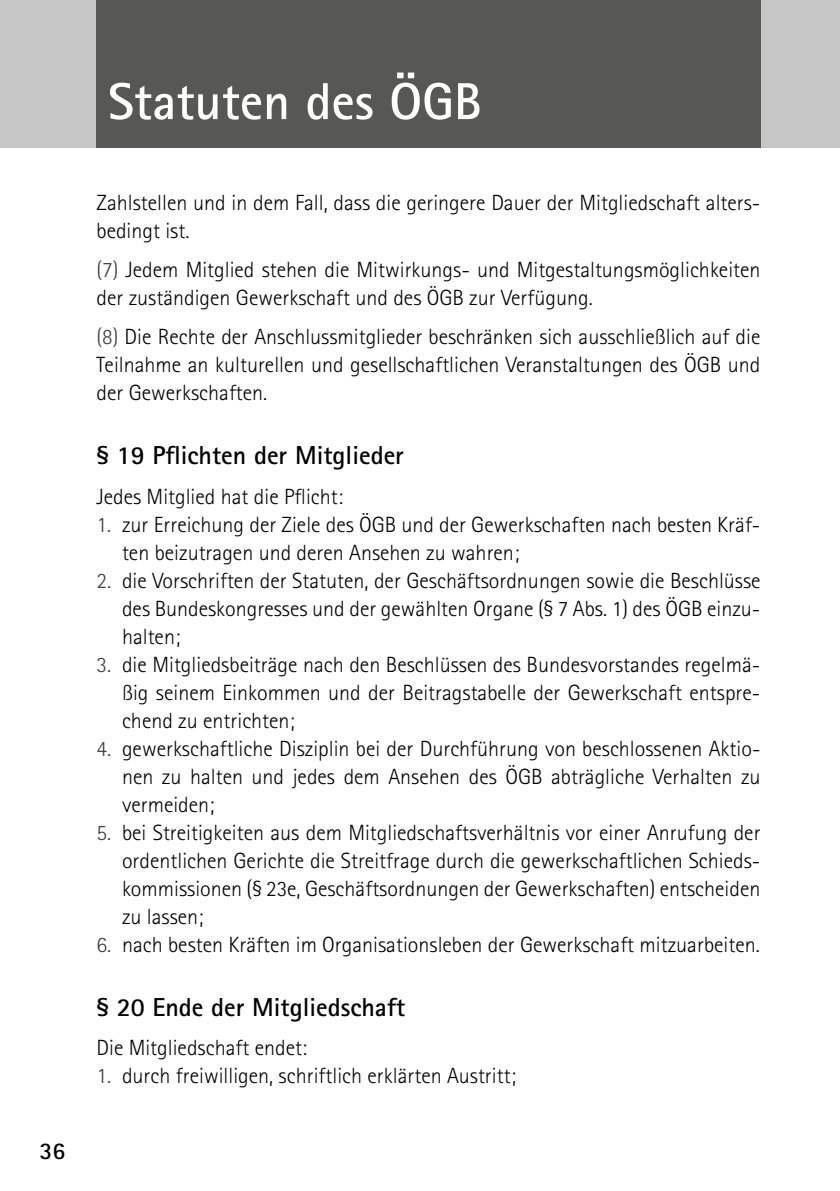
<style>
.page{position:relative;width:840px;height:1191px;background:#fff}
.page>*{position:absolute;margin:0;border:0;box-sizing:border-box;transform-origin:0 0}
.t1{font:700 52px "Rotis Sans Serif";color:#fff}
.t2{font:700 26px "Rotis Sans Serif";color:#000}
.t3{font:700 24px "Rotis Sans Serif";color:#000}
.t4{font:300 22px/28px "Rotis Sans Serif";color:#000;text-align:justify}
.s1{color:#3c3c3b}
</style>
<div class="page">
<div style="left:0;top:0;width:839px;height:147px;background:#c6c6c6"></div>
<div style="left:96px;top:0;width:664px;height:147px;background:#575756"></div>
<p class="t3" style="left:40px;top:1135px;width:27px">36</p>
<h1 class="t1" style="left:108px;top:69px;width:375px">Statuten des ÖGB</h1>
<p class="t4" style="left:96px;top:188px;width:665px">Zahlstellen und in dem Fall, dass die geringere Dauer der Mitgliedschaft alters&shy;bedingt ist.</p>
<p class="t4" style="left:96px;top:255px;width:665px"><span class="s1">(7)</span> Jedem Mitglied stehen die Mitwirkungs- und Mitgestaltungsmöglichkeiten der zuständigen Gewerkschaft und des ÖGB zur Verfügung.</p>
<p class="t4" style="left:96px;top:323px;width:665px"><span class="s1">(8)</span> Die Rechte der Anschlussmitglieder beschränken sich ausschließlich auf die Teilnahme an kulturellen und gesellschaftlichen Veranstaltungen des ÖGB und der Gewerkschaften.</p>
<p class="t2" style="left:96px;top:439px;width:309px">§ 19 Pflichten der Mitglieder</p>
<p class="t4" style="left:96px;top:482px;width:248px">Jedes Mitglied hat die Pflicht:</p>
<p class="t4" style="left:122px;top:510px;width:639px;text-indent:-26px"><span class="s1">1.</span> zur Erreichung der Ziele des ÖGB und der Gewerkschaften nach besten Kräf&shy;ten beizutragen und deren Ansehen zu wahren;</p>
<p class="t4" style="left:122px;top:566px;width:639px;text-indent:-26px"><span class="s1">2.</span> die Vorschriften der Statuten, der Geschäftsordnungen sowie die Beschlüsse des Bundeskongresses und der gewählten Organe (§ 7 Abs. 1) des ÖGB einzu&shy;halten;</p>
<p class="t4" style="left:122px;top:650px;width:639px;text-indent:-26px"><span class="s1">3.</span> die Mitgliedsbeiträge nach den Beschlüssen des Bundesvorstandes regelmä&shy;ßig seinem Einkommen und der Beitragstabelle der Gewerkschaft entspre&shy;chend zu entrichten;</p>
<p class="t4" style="left:122px;top:734px;width:639px;text-indent:-26px"><span class="s1">4.</span> gewerkschaftliche Disziplin bei der Durchführung von beschlossenen Aktio&shy;nen zu halten und jedes dem Ansehen des ÖGB abträgliche Verhalten zu vermeiden;</p>
<p class="t4" style="left:122px;top:818px;width:639px;text-indent:-26px"><span class="s1">5.</span> bei Streitigkeiten aus dem Mitgliedschaftsverhältnis vor einer Anrufung der ordentlichen Gerichte die Streitfrage durch die gewerkschaftlichen Schieds&shy;kommissionen (§ 23e, Geschäftsordnungen der Gewerkschaften) entscheiden zu lassen;</p>
<p class="t4" style="left:96px;top:930px;width:664px"><span class="s1">6.</span> nach besten Kräften im Organisationsleben der Gewerkschaft mitzuarbeiten.</p>
<p class="t2" style="left:96px;top:990px;width:310px">§ 20 Ende der Mitgliedschaft</p>
<p class="t4" style="left:96px;top:1034px;width:212px">Die Mitgliedschaft endet:</p>
<p class="t4" style="left:96px;top:1062px;width:421px"><span class="s1">1.</span> durch freiwilligen, schriftlich erklärten Austritt;</p>
</div>
